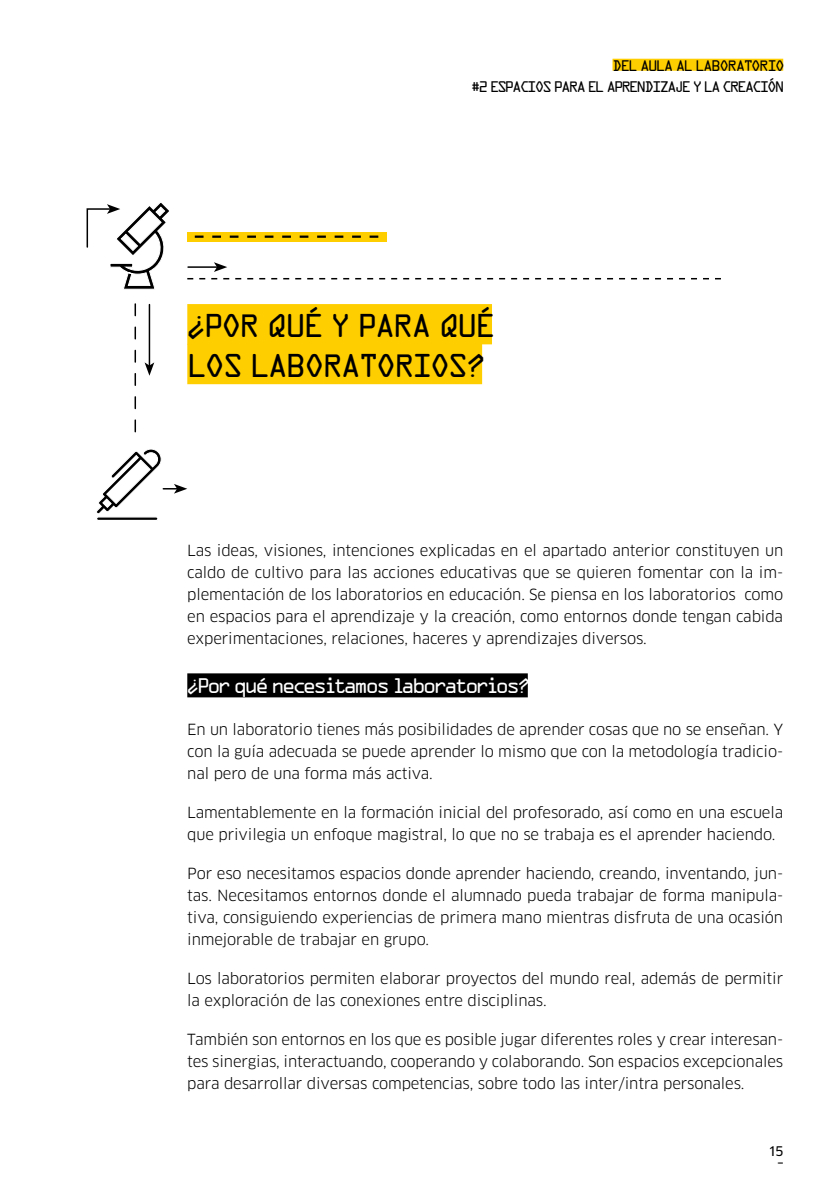
<style>
.page{position:relative;width:840px;height:1191px;background:#fff}
.page>*{position:absolute;margin:0;border:0;box-sizing:border-box;transform-origin:0 0}
.t1{font:34.4px/39.8px "STALKER1";letter-spacing:.025em;color:#000}
.t2{font:22px "STALKER1";letter-spacing:-.01em;color:#fff}
.t3{font:16px "STALKER1";letter-spacing:-.02em;color:#000}
.t4{font:16px "STALKER1";color:#000}
.t5{font:15px/22px "Clan OT";letter-spacing:-.01em;color:#000;text-align:justify}
.t6{font:13px "Clan OT News";color:#000}
.t7{font:500 13px "Clan OT";color:#000}
</style>
<div class="page">
<div style="left:187px;top:673px;width:340px;height:24px;background:#000"></div>
<hr style="left:188px;top:266px;width:29px;height:2px;background:#000">
<svg style="left:214px;top:262px;width:13px;height:10px"></svg>
<svg style="left:187px;top:278px;width:533px;height:1px"></svg>
<div style="left:187px;top:232px;width:199px;height:9px;background:#ffce00"></div>
<svg style="left:195px;top:235px;width:183px;height:3px"></svg>
<div style="left:612px;top:59px;width:170px;height:12px;background:#ffce00"></div>
<div style="left:187px;top:304px;width:304px;height:40px;background:#ffce00"></div>
<div style="left:187px;top:344px;width:295px;height:40px;background:#ffce00"></div>
<svg style="left:86px;top:203px;width:83px;height:87px"></svg>
<hr style="left:96px;top:517px;width:62px;height:3px;background:#000;border-radius:2px">
<div style="left:96px;top:516px;width:62px;height:5px;border:1px solid #fff;border-radius:2px"></div>
<svg style="left:134px;top:304px;width:2px;height:128px"></svg>
<hr style="left:149px;top:304px;width:1px;height:61px;background:#000">
<svg style="left:144px;top:362px;width:10px;height:14px"></svg>
<svg style="left:97px;top:449px;width:90px;height:65px"></svg>
<p class="t4" style="left:612px;top:57px;width:172px">DEL AULA AL LABORATORIO</p>
<p class="t3" style="left:470px;top:78px;width:314px">#2 ESPACIOS PARA EL APRENDIZAJE Y LA CREACIÓN</p>
<h1 class="t1" style="left:187px;top:305px;width:306px">¿POR QUÉ Y PARA QUÉ<br>LOS LABORATORIOS?</h1>
<p class="t5" style="left:187px;top:540px;width:597px">Las ideas, visiones, intenciones explicadas en el apartado anterior constituyen un caldo de cultivo para las acciones educativas que se quieren fomentar con la im&shy;plementación de los laboratorios en educación. Se piensa en los laboratorios como en espacios para el aprendizaje y la creación, como entornos donde tengan cabida experimentaciones, relaciones, haceres y aprendizajes diversos.</p>
<h2 class="t2" style="left:187px;top:674px;width:342px">¿Por qué necesitamos laboratorios?</h2>
<p class="t5" style="left:187px;top:718px;width:597px">En un laboratorio tienes más posibilidades de aprender cosas que no se enseñan. Y con la guía adecuada se puede aprender lo mismo que con la metodología tradicio&shy;nal pero de una forma más activa.</p>
<p class="t5" style="left:187px;top:801px;width:597px">Lamentablemente en la formación inicial del profesorado, así como en una escuela que privilegia un enfoque magistral, lo que no se trabaja es el aprender haciendo.</p>
<p class="t5" style="left:187px;top:862px;width:597px">Por eso necesitamos espacios donde aprender haciendo, creando, inventando, jun&shy;tas. Necesitamos entornos donde el alumnado pueda trabajar de forma manipula&shy;tiva, consiguiendo experiencias de primera mano mientras disfruta de una ocasión inmejorable de trabajar en grupo.</p>
<p class="t5" style="left:187px;top:967px;width:597px">Los laboratorios permiten elaborar proyectos del mundo real, además de permitir la exploración de las conexiones entre disciplinas.</p>
<p class="t5" style="left:187px;top:1028px;width:597px">También son entornos en los que es posible jugar diferentes roles y crear interesan&shy;tes sinergias, interactuando, cooperando y colaborando. Son espacios excepcionales para desarrollar diversas competencias, sobre todo las inter/intra personales.</p>
<p class="t6" style="left:768px;top:1143px;width:16px">15</p>
<p class="t7" style="left:777px;top:1149px;width:7px">_</p>
</div>
